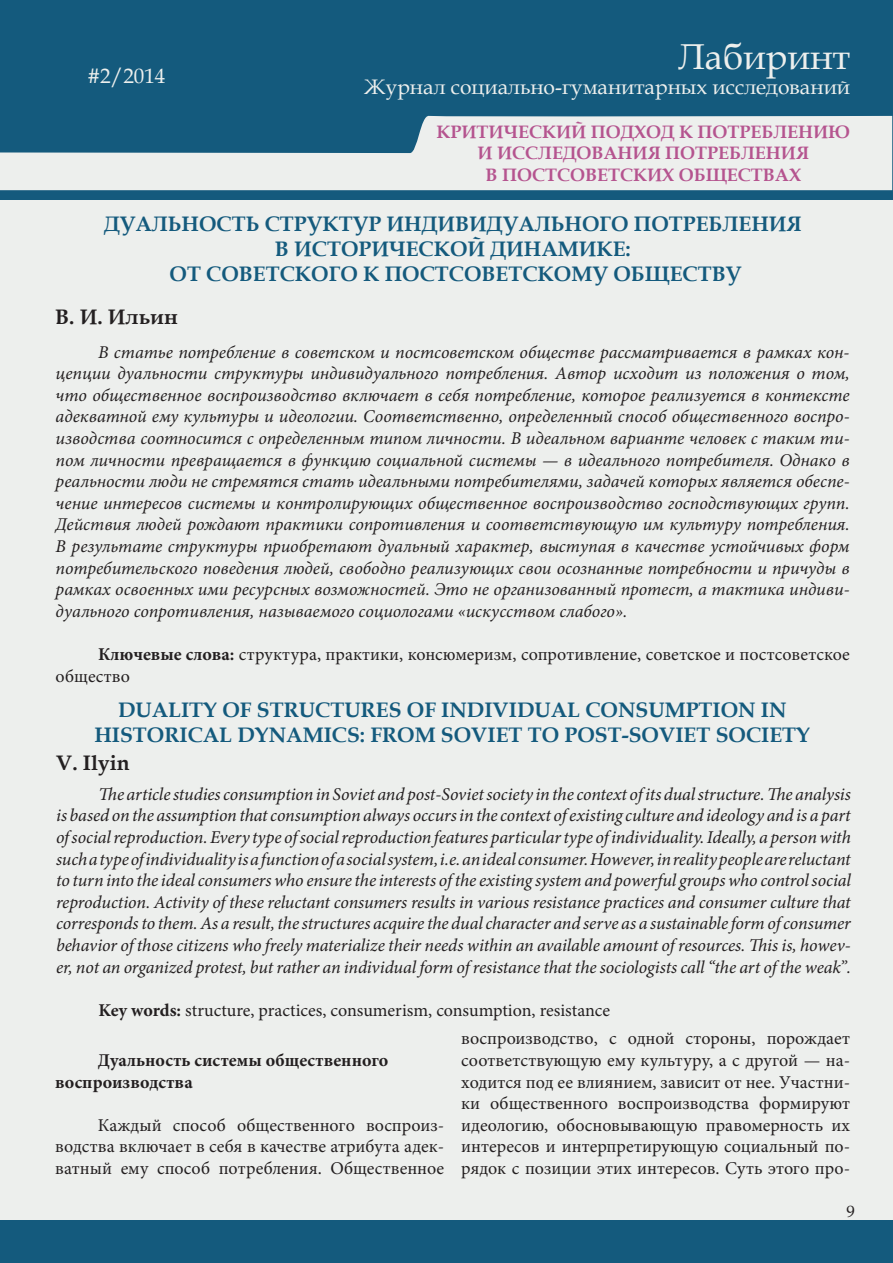
<style>
.page{position:relative;width:893px;height:1263px;background:#fff}
.page>*{position:absolute;margin:0;border:0;box-sizing:border-box;transform-origin:0 0}
.t1{font:36px "Book Antiqua";color:#edefed}
.t2{font:700 21px/25.2px "Book Antiqua";color:#145a7d;text-align:center}
.t3{font:21px "Book Antiqua";color:#edefed}
.t4{font:700 21px "Book Antiqua";color:#231f20}
.t5{font:italic 18px/21.6px "Minion Pro";letter-spacing:-.005em;color:#231f20;text-align:justify}
.t6{font:18px/21.6px "Minion Pro";color:#231f20;text-align:justify}
.t7{font:700 18px/21.6px "Book Antiqua";color:#b5548f;text-align:center}
.t8{font:700 18px/21.6px "Minion Pro";color:#231f20}
.t9{font:16.5px "Book Antiqua";color:#231f20}
.s1{font-weight:700}
</style>
<div class="page">
<div style="left:0;top:1px;width:892px;height:1261px;background:#145a7d"></div>
<hr style="left:0;top:200px;width:1px;height:1020px;background:#edefed">
<div style="left:1px;top:200px;width:891px;height:1020px;background:#edefed"></div>
<svg style="left:0;top:115px;width:892px;height:75px;fill:#edefed"></svg>
<p class="t3" style="left:87px;top:61px;width:79px">#2/2014</p>
<p class="t3" style="left:100px;top:61px;width:12px">1</p>
<h1 class="t1" style="left:678px;top:31px;width:173px">Лабиринт</h1>
<p class="t3" style="left:364px;top:72px;width:487px">Журнал социально-гуманитарных исследований</p>
<p class="t7" style="left:436px;top:121px;width:415px">КРИТИЧЕСКИЙ ПОДХОД К ПОТРЕБЛЕНИЮ<br>И ИССЛЕДОВАНИЯ ПОТРЕБЛЕНИЯ<br>В ПОСТСОВЕТСКИХ ОБЩЕСТВАХ</p>
<p class="t2" style="left:104px;top:211px;width:699px">ДУАЛЬНОСТЬ СТРУКТУР ИНДИВИДУАЛЬНОГО ПОТРЕБЛЕНИЯ<br>В ИСТОРИЧЕСКОЙ ДИНАМИКЕ:<br>ОТ СОВЕТСКОГО К ПОСТСОВЕТСКОМУ ОБЩЕСТВУ</p>
<p class="t4" style="left:55px;top:302px;width:124px">В. И. Ильин</p>
<p class="t5" style="left:56px;top:341px;width:796px;text-indent:43px">В статье потребление в советском и постсоветском обществе рассматривается в рамках кон&shy;цепции дуальности структуры индивидуального потребления. Автор исходит из положения о том, что oбщественное воспроизводство включает в себя потребление, которое реализуется в контексте адекватной ему культуры и идеологии. Соответственно, определенный способ общественного воспро&shy;изводства соотносится с определенным типом личности. В идеальном варианте человек с таким ти&shy;пом личности превращается в функцию социальной системы — в идеального потребителя. Однако в реальности люди не стремятся стать идеальными потребителями, задачей которых является обеспе&shy;чение интересов системы и контролирующих общественное воспроизводство господствующих групп.<br>Действия людей рождают практики сопротивления и соответствующую им культуру потребления.<br>В результате структуры приобретают дуальный характер, выступая в качестве устойчивых форм потребительского поведения людей, свободно реализующих свои осознанные потребности и причуды в рамках освоенных ими ресурсных возможностей. Это не организованный протест, а тактика индиви&shy;дуального сопротивления, называемого социологами «искусством слабого».</p>
<p class="t6" style="left:56px;top:643px;width:796px;text-indent:43px"><span class="s1">Ключевые слова:</span> структура, практики, консюмеризм, сопротивление, советское и постсоветское общество</p>
<p class="t2" style="left:94px;top:697px;width:717px">DUALITY OF STRUCTURES OF INDIVIDUAL CONSUMPTION IN<br>HISTORICAL DYNAMICS: FROM SOVIET TO POST-SOVIET SOCIETY</p>
<p class="t4" style="left:56px;top:749px;width:75px">V. Ilyin</p>
<p class="t5" style="left:56px;top:783px;width:796px;text-indent:43px">The article studies consumption in Soviet and post-Soviet society in the context of its dual structure. The analysis is based on the assumption that consumption always occurs in the context of existing culture and ideology and is a part of social reproduction. Every type of social reproduction features particular type of individuality. Ideally, a person with such a type of individuality is a function of a social system, i.e. an ideal consumer. However, in reality people are reluctant to turn into the ideal consumers who ensure the interests of the existing system and powerful groups who control social reproduction. Activity of these reluctant consumers results in various resistance practices and consumer culture that corresponds to them. As a result, the structures acquire the dual character and serve as a sustainable form of consumer behavior of those citizens who freely materialize their needs within an available amount of resources. This is, howev&shy;er, not an organized protest, but rather an individual form of resistance that the sociologists call “the art of the weak”.</p>
<p class="t6" style="left:99px;top:999px;width:513px"><span class="s1">Key words:</span> structure, practices, consumerism, consumption, resistance</p>
<p class="t8" style="left:55px;top:1049px;width:335px;text-indent:43px">Дуальность системы общественного воспроизводства</p>
<p class="t6" style="left:55px;top:1114px;width:390px;text-indent:43px">Каждый способ общественного воспроиз&shy;водства включает в себя в качестве атрибута адек&shy;ватный ему способ потребления. Общественное</p>
<p class="t6" style="left:461px;top:1028px;width:390px">воспроизводство, с одной стороны, порождает соответствующую ему культуру, а с другой — на&shy;ходится под ее влиянием, зависит от нее. Участни&shy;ки общественного воспроизводства формируют идеологию, обосновывающую правомерность их интересов и интерпретирующую социальный по&shy;рядок с позиции этих интересов. Суть этого про-</p>
<p class="t9" style="left:846px;top:1200px;width:10px">9</p>
</div>
